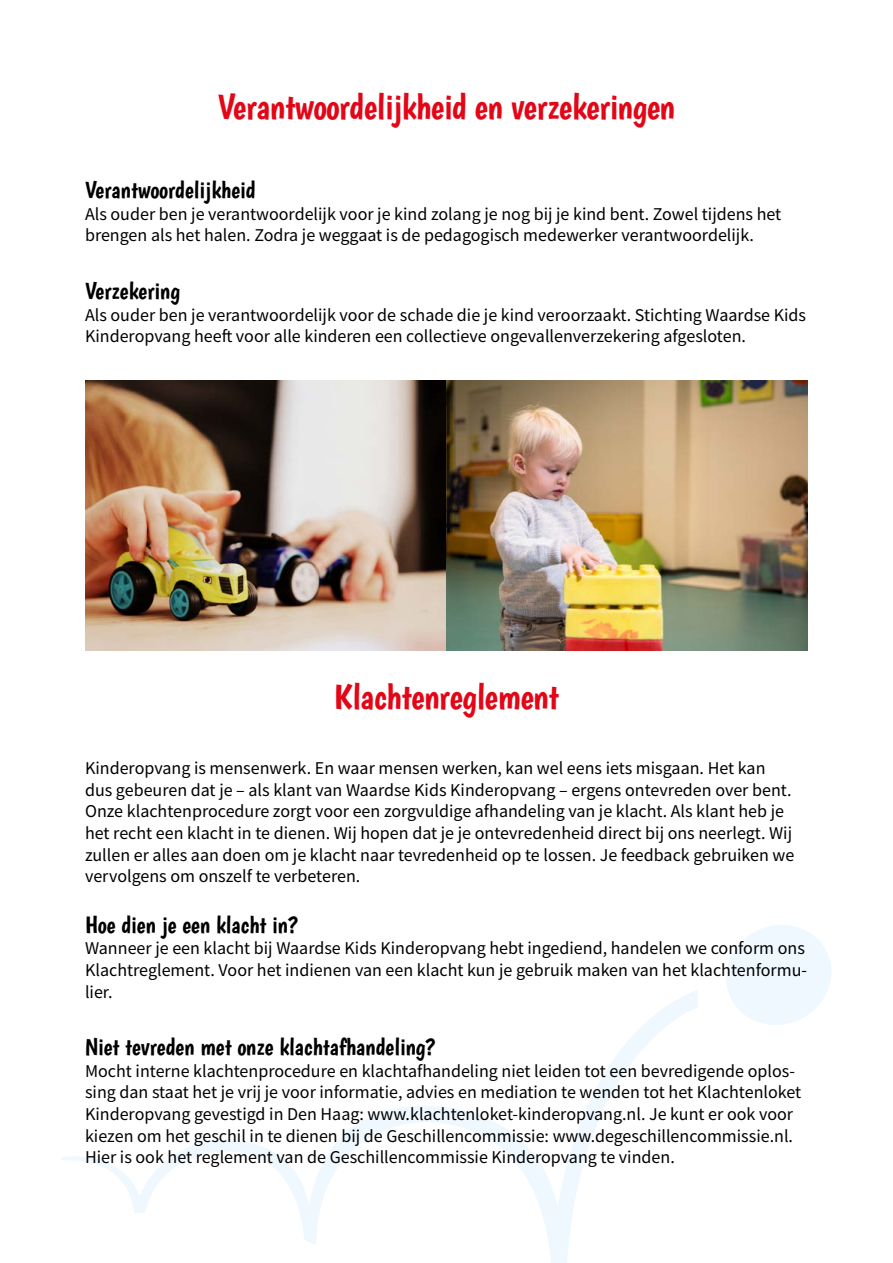
<style>
.page{position:relative;width:893px;height:1263px;background:#fff}
.page>*{position:absolute;margin:0;border:0;box-sizing:border-box;transform-origin:0 0}
.t1{font:36px "Boogaloo";letter-spacing:-.01em;color:#e30617}
.t2{font:24px "Boogaloo";color:#000}
.t3{font:18px/21.6px "Source Sans Pro";color:#000}
</style>
<div class="page">
<svg style="left:62px;top:990px;width:636px;height:273px"></svg>
<svg style="left:726px;top:925px;width:105px;height:100px"></svg>
<img style="left:85px;top:381px;width:361px;height:270px">
<img style="left:446px;top:381px;width:362px;height:270px">
<h1 class="t1" style="left:218px;top:85px;width:459px">Verantwoordelijkheid en verzekeringen</h1>
<h2 class="t2" style="left:85px;top:176px;width:172px">Verantwoordelijkheid</h2>
<p class="t3" style="left:85px;top:203px;width:698px">Als ouder ben je verantwoordelijk voor je kind zolang je nog bij je kind bent. Zowel tijdens het brengen als het halen. Zodra je weggaat is de pedagogisch medewerker verantwoordelijk.</p>
<h2 class="t2" style="left:85px;top:276px;width:97px">Verzekering</h2>
<p class="t3" style="left:85px;top:304px;width:723px">Als ouder ben je verantwoordelijk voor de schade die je kind veroorzaakt. Stichting Waardse Kids<br>Kinderopvang heeft voor alle kinderen een collectieve ongevallenverzekering afgesloten.</p>
<h1 class="t1" style="left:334px;top:675px;width:226px">Klachtenreglement</h1>
<p class="t3" style="left:85px;top:757px;width:711px">Kinderopvang is mensenwerk. En waar mensen werken, kan wel eens iets misgaan. Het kan dus gebeuren dat je – als klant van Waardse Kids Kinderopvang – ergens ontevreden over bent.<br>Onze klachtenprocedure zorgt voor een zorgvuldige afhandeling van je klacht. Als klant heb je het recht een klacht in te dienen. Wij hopen dat je je ontevredenheid direct bij ons neerlegt. Wij zullen er alles aan doen om je klacht naar tevredenheid op te lossen. Je feedback gebruiken we vervolgens om onszelf te verbeteren.</p>
<h2 class="t2" style="left:85px;top:910px;width:215px">Hoe dien je een klacht in?</h2>
<p class="t3" style="left:85px;top:937px;width:723px;text-align:justify">Wanneer je een klacht bij Waardse Kids Kinderopvang hebt ingediend, handelen we conform ons Klachtreglement. Voor het indienen van een klacht kun je gebruik maken van het klachtenformu&shy;lier.</p>
<h2 class="t2" style="left:85px;top:1032px;width:352px">Niet tevreden met onze klachtafhandeling?</h2>
<p class="t3" style="left:85px;top:1060px;width:718px">Mocht interne klachtenprocedure en klachtafhandeling niet leiden tot een bevredigende oplos&shy;sing dan staat het je vrij je voor informatie, advies en mediation te wenden tot het Klachtenloket Kinderopvang gevestigd in Den Haag: www.klachtenloket-kinderopvang.nl. Je kunt er ook voor kiezen om het geschil in te dienen bij de Geschillencommissie: www.degeschillencommissie.nl.<br>Hier is ook het reglement van de Geschillencommissie Kinderopvang te vinden.</p>
</div>
